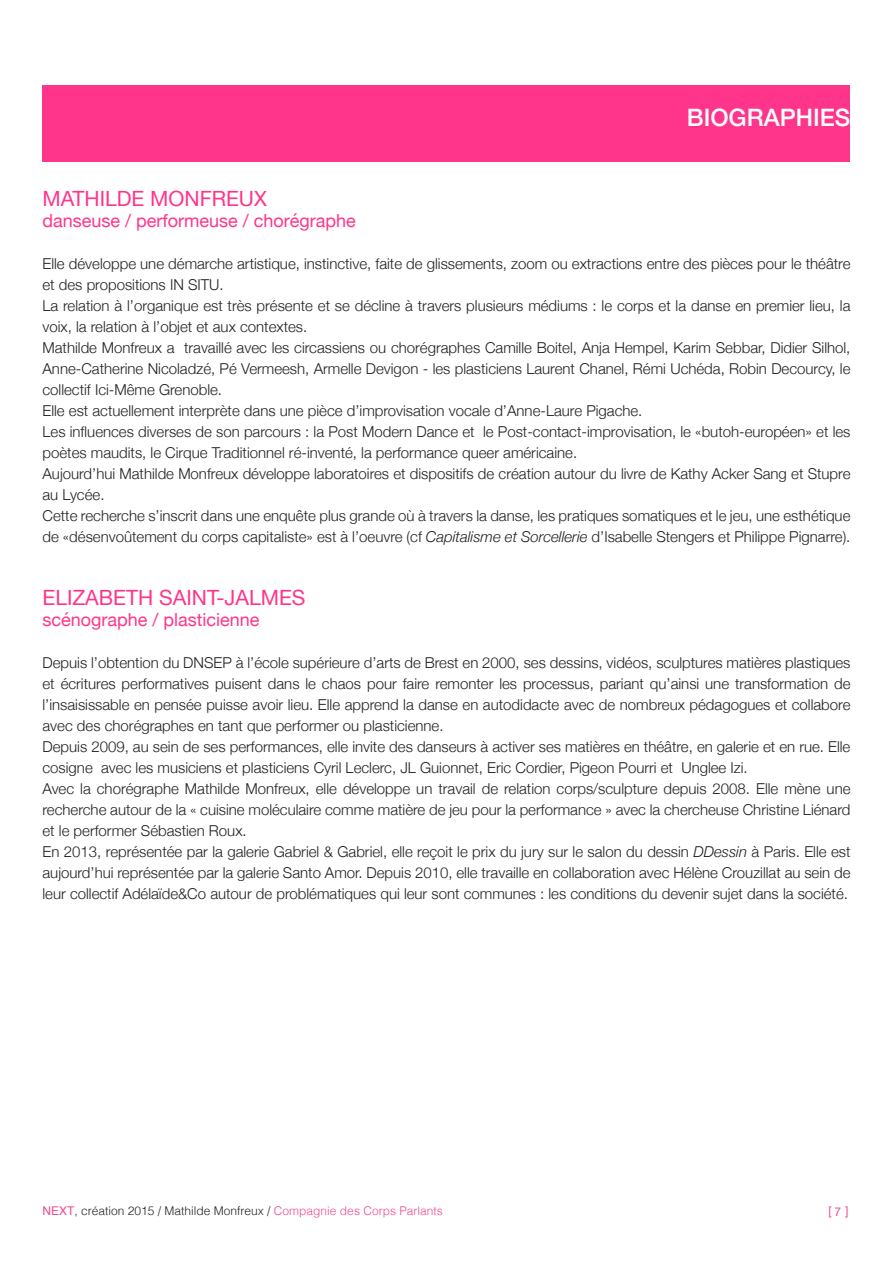
<style>
.page{position:relative;width:893px;height:1263px;background:#fff}
.page>*{position:absolute;margin:0;border:0;box-sizing:border-box;transform-origin:0 0}
.t1{font:500 24px "Helvetica Neue";color:#fff}
.t2{font:21px "Helvetica Neue";color:#ff358b}
.t3{font:18px "Helvetica Neue";color:#ff358b}
.t4{font:300 15px/21px "Helvetica Neue";color:#231f20}
.t5{font:300 12px "Helvetica";color:#231f20}
.t6{font:12px "Helvetica";color:#ee4993}
.s1{font-style:italic}
.s2{font-weight:400;color:#ee4993}
.s3{color:#ee4993}
.s4{font-family:"Helvetica Neue"}
</style>
<div class="page">
<div style="left:43px;top:85px;width:807px;height:77px;background:#ff358b"></div>
<p class="t1" style="left:687px;top:98px;width:165px">BIOGRAPHIES</p>
<p class="t2" style="left:43px;top:183px;width:226px">MATHILDE MONFREUX</p>
<p class="t3" style="left:43px;top:207px;width:315px">danseuse / performeuse / chorégraphe</p>
<p class="t4" style="left:43px;top:252px;width:809px">Elle développe une démarche artistique, instinctive, faite de glissements, zoom ou extractions entre des pièces pour le théâtre et des propositions IN SITU.</p>
<p class="t4" style="left:43px;top:294px;width:809px">La relation à l’organique est très présente et se décline à travers plusieurs médiums : le corps et la danse en premier lieu, la voix, la relation à l’objet et aux contextes.</p>
<p class="t4" style="left:43px;top:336px;width:809px;text-align:justify">Mathilde Monfreux a travaillé avec les circassiens ou chorégraphes Camille Boitel, Anja Hempel, Karim Sebbar, Didier Silhol, Anne-Catherine Nicoladzé, Pé Vermeesh, Armelle Devigon - les plasticiens Laurent Chanel, Rémi Uchéda, Robin Decourcy, le collectif Ici-Même Grenoble.</p>
<p class="t4" style="left:43px;top:399px;width:601px">Elle est actuellement interprète dans une pièce d’improvisation vocale d’Anne-Laure Pigache.</p>
<p class="t4" style="left:43px;top:420px;width:809px">Les influences diverses de son parcours : la Post Modern Dance et le Post-contact-improvisation, le «butoh-européen» et les poètes maudits, le Cirque Traditionnel ré-inventé, la performance queer américaine.</p>
<p class="t4" style="left:43px;top:462px;width:809px">Aujourd’hui Mathilde Monfreux développe laboratoires et dispositifs de création autour du livre de Kathy Acker Sang et Stupre au Lycée.</p>
<p class="t4" style="left:43px;top:504px;width:809px">Cette recherche s’inscrit dans une enquête plus grande où à travers la danse, les pratiques somatiques et le jeu, une esthétique de «désenvoûtement du corps capitaliste» est à l’oeuvre (cf <span class="s1">Capitalisme et Sorcellerie</span> d’Isabelle Stengers et Philippe Pignarre).</p>
<p class="t2" style="left:43px;top:582px;width:264px">ELIZABETH SAINT-JALMES</p>
<p class="t3" style="left:43px;top:606px;width:219px">scénographe / plasticienne</p>
<p class="t4" style="left:43px;top:651px;width:809px;text-align:justify">Depuis l’obtention du DNSEP à l’école supérieure d’arts de Brest en 2000, ses dessins, vidéos, sculptures matières plastiques et écritures performatives puisent dans le chaos pour faire remonter les processus, pariant qu’ainsi une transformation de l’insaisissable en pensée puisse avoir lieu. Elle apprend la danse en autodidacte avec de nombreux pédagogues et collabore avec des chorégraphes en tant que performer ou plasticienne.</p>
<p class="t4" style="left:43px;top:735px;width:809px">Depuis 2009, au sein de ses performances, elle invite des danseurs à activer ses matières en théâtre, en galerie et en rue. Elle cosigne avec les musiciens et plasticiens Cyril Leclerc, JL Guionnet, Eric Cordier, Pigeon Pourri et Unglee Izi.</p>
<p class="t4" style="left:43px;top:777px;width:809px;text-align:justify">Avec la chorégraphe Mathilde Monfreux, elle développe un travail de relation corps/sculpture depuis 2008. Elle mène une recherche autour de la « cuisine moléculaire comme matière de jeu pour la performance » avec la chercheuse Christine Liénard et le performer Sébastien Roux.</p>
<p class="t4" style="left:43px;top:840px;width:809px;text-align:justify">En 2013, représentée par la galerie Gabriel &amp; Gabriel, elle reçoit le prix du jury sur le salon du dessin <span class="s1">DDessin</span> à Paris. Elle est aujourd’hui représentée par la galerie Santo Amor. Depuis 2010, elle travaille en collaboration avec Hélène Crouzillat au sein de leur collectif Adélaïde&amp;Co autour de problématiques qui leur sont communes : les conditions du devenir sujet dans la société.</p>
<p class="t5" style="left:43px;top:1201px;width:402px"><span class="s2">NEXT</span>, création 2015 / Mathilde Monfreux / <span class="s3">Compagnie des Corps Parlants</span></p>
<p class="t6" style="left:829px;top:1202px;width:22px">[ <span class="s4">7</span> ]</p>
</div>
